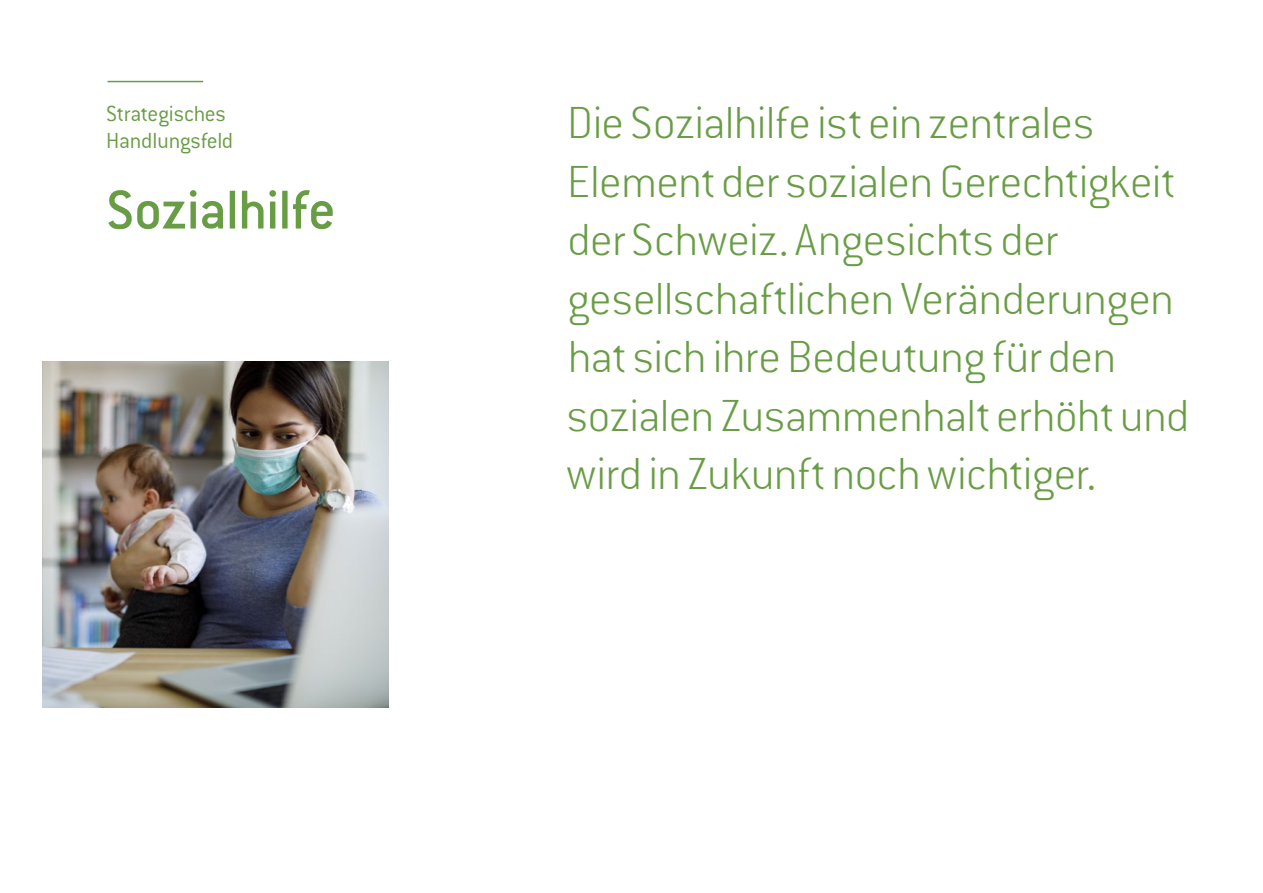
<style>
.page{position:relative;width:1263px;height:893px;background:#fff}
.page>*{position:absolute;margin:0;border:0;box-sizing:border-box;transform-origin:0 0}
.t1{font:500 60px "Conduit ITC Std";letter-spacing:-.015em;color:#699d45}
.t2{font:200 49.5px/58.5px "Conduit ITC Std";letter-spacing:-.01em;color:#699d45}
.t3{font:300 24px/27px "Conduit ITC Std";letter-spacing:-.015em;color:#699d45}
</style>
<div class="page">
<hr style="left:108px;top:81px;width:95px;height:1px;background:#699d45">
<img style="left:43px;top:361px;width:345px;height:346px">
<p class="t3" style="left:106px;top:100px;width:128px">Strategisches<br>Handlungsfeld</p>
<p class="t1" style="left:106px;top:174px;width:231px">Sozialhilfe</p>
<p class="t2" style="left:566px;top:92px;width:625px">Die Sozialhilfe ist ein zentrales Element der sozialen Gerechtigkeit der Schweiz. Angesichts der gesellschaftlichen Veränderungen hat sich ihre Bedeutung für den sozialen Zusammenhalt erhöht und wird in Zukunft noch wichtiger.</p>
</div>
